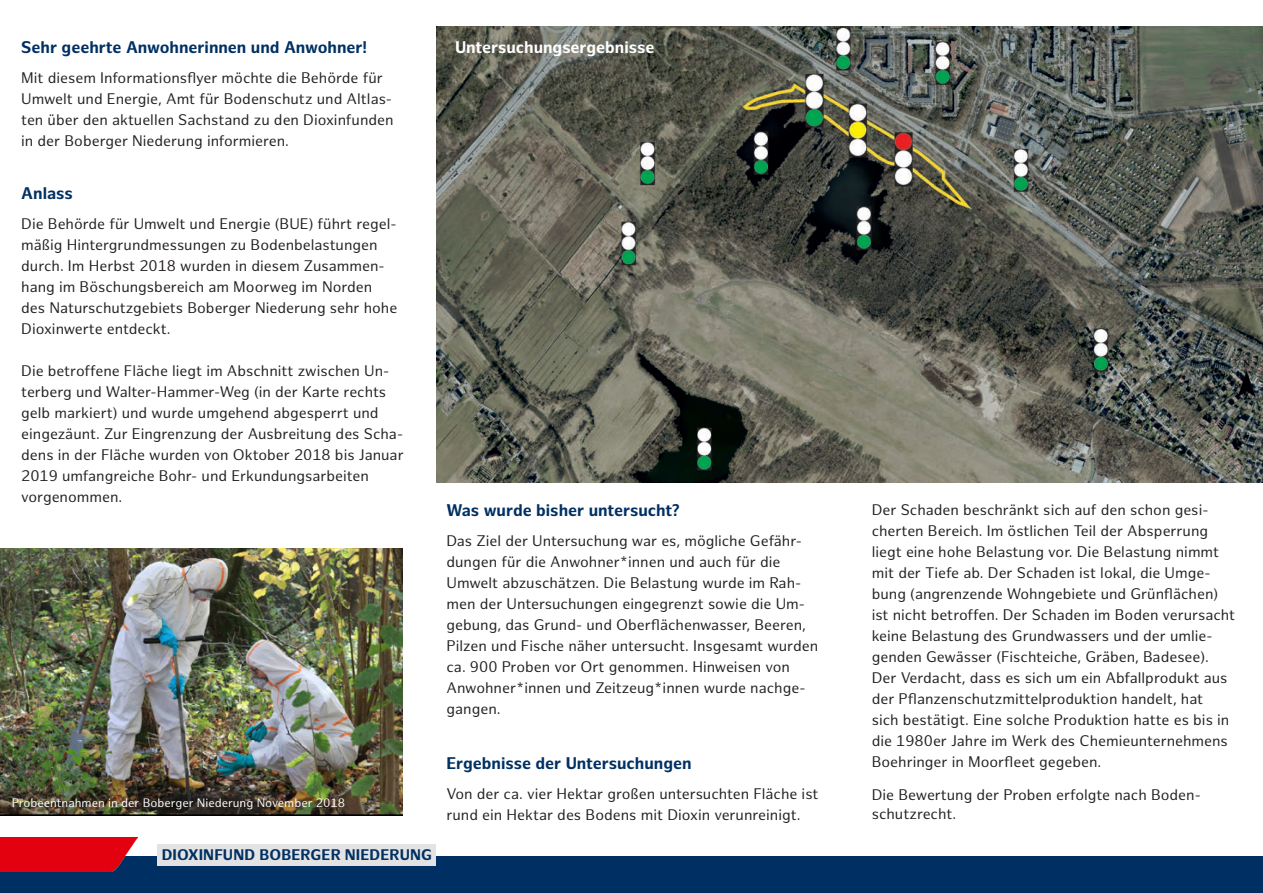
<style>
.page{position:relative;width:1263px;height:893px;background:#fff}
.page>*{position:absolute;margin:0;border:0;box-sizing:border-box;transform-origin:0 0}
.t1{font:700 16.5px "Hamburg Sans";color:#003063}
.t2{font:700 16.5px "Hamburg Sans";color:#fff}
.t3{font:15px/21px "Hamburg Sans";color:#231f20}
.t4{font:700 15px "Hamburg Sans";letter-spacing:.01em;color:#003063}
.t5{font:12px "Hamburg Sans";color:#fff}
</style>
<div class="page">
<img style="left:0;top:549px;width:403px;height:266px">
<div style="left:0;top:857px;width:1263px;height:36px;background:#003063"></div>
<img style="left:0;top:838px;width:137px;height:34px">
<div style="left:157px;top:844px;width:279px;height:22px;background:#e3e3e3"></div>
<img style="left:436px;top:27px;width:827px;height:456px">
<p class="t1" style="left:21px;top:38px;width:347px">Sehr geehrte Anwohnerinnen und Anwohner!</p>
<p class="t3" style="left:21px;top:68px;width:374px">Mit diesem Informationsflyer möchte die Behörde für Umwelt und Energie, Amt für Bodenschutz und Altlas&shy;ten über den aktuellen Sachstand zu den Dioxinfunden in der Boberger Niederung informieren.</p>
<p class="t1" style="left:21px;top:183px;width:53px">Anlass</p>
<p class="t3" style="left:21px;top:214px;width:378px">Die Behörde für Umwelt und Energie (BUE) führt regel&shy;mäßig Hintergrundmessungen zu Bodenbelastungen durch. Im Herbst 2018 wurden in diesem Zusammen&shy;hang im Böschungsbereich am Moorweg im Norden des Naturschutzgebiets Boberger Niederung sehr hohe Dioxinwerte entdeckt.</p>
<p class="t3" style="left:21px;top:361px;width:384px">Die betroffene Fläche liegt im Abschnitt zwischen Un&shy;terberg und Walter-Hammer-Weg (in der Karte rechts gelb markiert) und wurde umgehend abgesperrt und eingezäunt. Zur Eingrenzung der Ausbreitung des Scha&shy;dens in der Fläche wurden von Oktober 2018 bis Januar 2019 umfangreiche Bohr- und Erkundungsarbeiten vorgenommen.</p>
<p class="t2" style="left:455px;top:38px;width:201px">Untersuchungsergebnisse</p>
<p class="t1" style="left:446px;top:500px;width:235px">Was wurde bisher untersucht?</p>
<p class="t3" style="left:446px;top:530px;width:373px">Das Ziel der Untersuchung war es, mögliche Gefähr&shy;dungen für die Anwohner*innen und auch für die Umwelt abzuschätzen. Die Belastung wurde im Rah&shy;men der Untersuchungen eingegrenzt sowie die Um&shy;gebung, das Grund- und Oberflächenwasser, Beeren, Pilzen und Fische näher untersucht. Insgesamt wurden ca. 900 Proben vor Ort genommen. Hinweisen von Anwohner*innen und Zeitzeug*innen wurde nachge&shy;gangen.</p>
<p class="t5" style="left:12px;top:796px;width:335px">Probeentnahmen in der Boberger Niederung November 2018</p>
<p class="t4" style="left:162px;top:846px;width:270px">dioxinfund boberger niederung</p>
<p class="t1" style="left:446px;top:754px;width:247px">Ergebnisse der Untersuchungen</p>
<p class="t3" style="left:446px;top:784px;width:373px">Von der ca. vier Hektar großen untersuchten Fläche ist rund ein Hektar des Bodens mit Dioxin verunreinigt.</p>
<p class="t3" style="left:872px;top:499px;width:365px">Der Schaden beschränkt sich auf den schon gesi&shy;cherten Bereich. Im östlichen Teil der Absperrung liegt eine hohe Belastung vor. Die Belastung nimmt mit der Tiefe ab. Der Schaden ist lokal, die Umge&shy;bung (angrenzende Wohngebiete und Grünflächen) ist nicht betroffen. Der Schaden im Boden verursacht keine Belastung des Grundwassers und der umlie&shy;genden Gewässer (Fischteiche, Gräben, Badesee).<br>Der Verdacht, dass es sich um ein Abfallprodukt aus der Pflanzenschutzmittelproduktion handelt, hat<br>sich bestätigt. Eine solche Produktion hatte es bis in die 1980er Jahre im Werk des Chemieunternehmens Boehringer in Moorfleet gegeben.</p>
<p class="t3" style="left:872px;top:785px;width:331px;line-height:19.5px">Die Bewertung der Proben erfolgte nach Boden&shy;schutzrecht.</p>
</div>
